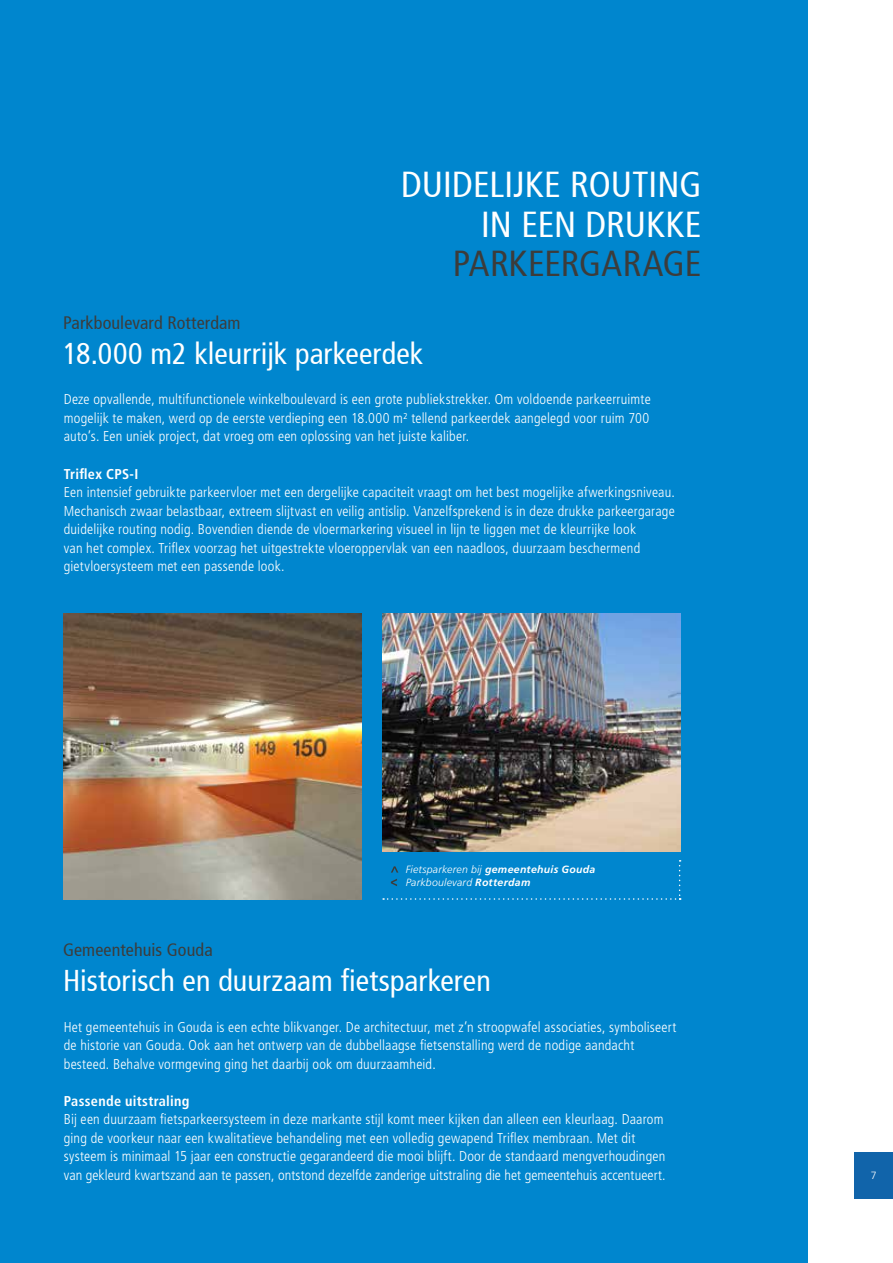
<style>
.page{position:relative;width:893px;height:1263px;background:#fff}
.page>*{position:absolute;margin:0;border:0;box-sizing:border-box;transform-origin:0 0}
.t1{font:condensed 36px/39.6px "Frutiger";letter-spacing:.005em;color:#fff;text-align:right}
.t2{font:condensed 36px "Frutiger";letter-spacing:.005em;color:#3c3c3b}
.t3{font:condensed 30px "Frutiger";letter-spacing:.005em;color:#fff}
.t4{font:condensed 18px "Frutiger";letter-spacing:.005em;color:#3c3c3b}
.t5{font:300 condensed 14.25px/18.6px "Frutiger";letter-spacing:.015em;color:#fff}
.t6{font:700 condensed 14.25px "Frutiger";letter-spacing:.02em;color:#fff}
.t7{font:italic 300 10.5px/13.6px "Frutiger";letter-spacing:.02em;color:#fff}
.t8{font:300 10.5px "Frutiger";color:#fff}
.s1{font-weight:700}
</style>
<div class="page">
<div style="left:0;top:0;width:808px;height:1263px;background:#0086ce"></div>
<img style="left:64px;top:614px;width:297px;height:286px">
<img style="left:382px;top:614px;width:298px;height:238px">
<svg style="left:383px;top:860px;width:298px;height:40px"></svg>
<div style="left:855px;top:1152px;width:38px;height:47px;background:#1164aa"></div>
<p class="t4" style="left:63px;top:315px;width:179px">Parkboulevard Rotterdam</p>
<h1 class="t1" style="left:401px;top:168px;width:302px">DUIDELIJKE ROUTING<br>IN EEN DRUKKE</h1>
<h1 class="t2" style="left:453px;top:248px;width:250px">PARKEERGARAGE</h1>
<h2 class="t3" style="left:63px;top:340px;width:362px">18.000 m2 kleurrijk parkeerdek</h2>
<p class="t5" style="left:64px;top:390px;width:588px;text-align:justify">Deze opvallende, multifunctionele winkelboulevard is een grote publiekstrekker. Om voldoende parkeerruimte mogelijk te maken, werd op de eerste verdieping een 18.000 m² tellend parkeerdek aangelegd voor ruim 700 auto’s. Een uniek project, dat vroeg om een oplossing van het juiste kaliber.</p>
<p class="t6" style="left:64px;top:465px;width:76px">Triflex CPS-I</p>
<p class="t5" style="left:64px;top:483px;width:613px">Een intensief gebruikte parkeervloer met een dergelijke capaciteit vraagt om het best mogelijke afwerkingsniveau.<br>Mechanisch zwaar belastbaar, extreem slijtvast en veilig antislip. Vanzelfsprekend is in deze drukke parkeergarage duidelijke routing nodig. Bovendien diende de vloermarkering visueel in lijn te liggen met de kleurrijke look<br>van het complex. Triflex voorzag het uitgestrekte vloeroppervlak van een naadloos, duurzaam beschermend gietvloersysteem met een passende look.</p>
<p class="t4" style="left:63px;top:942px;width:151px">Gemeentehuis Gouda</p>
<p class="t7" style="left:406px;top:862px;width:191px">Fietsparkeren bij <span class="s1">gemeentehuis Gouda<br></span>Parkboulevard <span class="s1">Rotterdam</span></p>
<h2 class="t3" style="left:63px;top:967px;width:429px">Historisch en duurzaam fietsparkeren</h2>
<p class="t5" style="left:64px;top:1017px;width:614px">Het gemeentehuis in Gouda is een echte blikvanger. De architectuur, met z’n stroopwafel associaties, symboliseert de historie van Gouda. Ook aan het ontwerp van de dubbellaagse fietsenstalling werd de nodige aandacht besteed. Behalve vormgeving ging het daarbij ook om duurzaamheid.</p>
<p class="t6" style="left:64px;top:1092px;width:127px">Passende uitstraling</p>
<p class="t5" style="left:64px;top:1110px;width:603px">Bij een duurzaam fietsparkeersysteem in deze markante stijl komt meer kijken dan alleen een kleurlaag. Daarom ging de voorkeur naar een kwalitatieve behandeling met een volledig gewapend Triflex membraan. Met dit systeem is minimaal 15 jaar een constructie gegarandeerd die mooi blijft. Door de standaard mengverhoudingen van gekleurd kwartszand aan te passen, ontstond dezelfde zanderige uitstraling die het gemeentehuis accentueert.</p>
<p class="t8" style="left:871px;top:1170px;width:7px">7</p>
</div>
